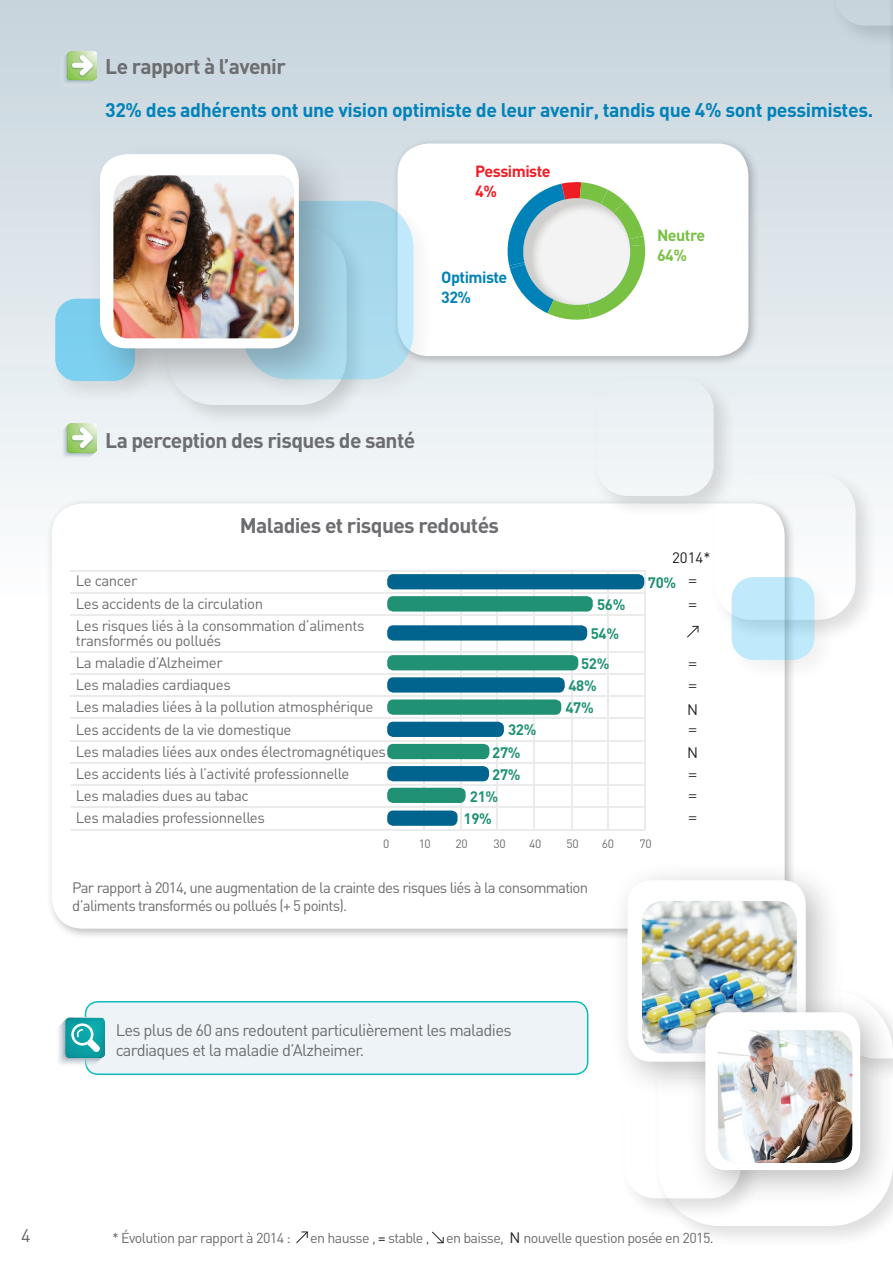
<style>
.page{position:relative;width:893px;height:1263px;background:#fff}
.page>*{position:absolute;margin:0;border:0;box-sizing:border-box;transform-origin:0 0}
.t1{font:700 21px "DIN";letter-spacing:-.03em;color:#6c6d70}
.t2{font:700 19.5px "DIN";letter-spacing:-.02em;color:#0082b9}
.t3{font:18px "DIN";color:#636366}
.t4{font:16.5px/19.5px "DIN";letter-spacing:-.04em;color:#6c6d70}
.t5{font:700 16.05px/19.8px "DIN";letter-spacing:-.03em;color:#ee1d23}
.t6{font:700 16.05px/19.8px "DIN";letter-spacing:-.03em;color:#0082b9}
.t7{font:700 16.05px/19.8px "DIN";letter-spacing:-.03em;color:#79c142}
.t8{font:15px/22.2px "DIN";letter-spacing:-.03em;color:#6c6d70}
.t9{font:15px/18px "DIN";letter-spacing:-.05em;color:#6c6d70}
.t10{font:700 15px/22.2px "DIN";letter-spacing:-.02em;color:#209173;text-align:center}
.t11{font:15px "DIN";color:#231f20}
.t12{font:14.25px "DIN";letter-spacing:-.04em;color:#6c6d70}
.t13{font:14.25px/22px "Myriad Pro";color:#231f20}
.t14{font:12px "DIN";letter-spacing:-.03em;color:#6c6d70}
.s1{color:#231f20}
.s2{font-size:15px;color:#231f20}
</style>
<div class="page">
<div style="left:0;top:0;width:893px;height:601px;background:linear-gradient(to bottom,#c6d3dc,#fdfefe)"></div>
<div style="left:46px;top:498px;width:750px;height:442px;background:#231f20;opacity:.3"></div>
<div style="left:52px;top:503px;width:733px;height:426px;background:#fff;border-radius:31px"></div>
<hr style="left:571px;top:571px;width:2px;height:259px;background:#ebebec">
<hr style="left:497px;top:571px;width:1px;height:259px;background:#ebebec">
<hr style="left:460px;top:571px;width:2px;height:259px;background:#ebebec">
<hr style="left:423px;top:571px;width:2px;height:259px;background:#ebebec">
<hr style="left:533px;top:571px;width:2px;height:259px;background:#ebebec">
<hr style="left:70px;top:592px;width:573px;height:1px;background:#ebebec">
<hr style="left:70px;top:651px;width:573px;height:1px;background:#ebebec">
<hr style="left:70px;top:696px;width:573px;height:1px;background:#ebebec">
<hr style="left:70px;top:740px;width:573px;height:1px;background:#ebebec">
<hr style="left:72px;top:784px;width:573px;height:1px;background:#ebebec">
<hr style="left:72px;top:806px;width:573px;height:1px;background:#ebebec">
<hr style="left:72px;top:830px;width:573px;height:1px;background:#ebebec">
<hr style="left:70px;top:570px;width:573px;height:1px;background:#ebebec">
<hr style="left:70px;top:615px;width:573px;height:1px;background:#ebebec">
<hr style="left:70px;top:673px;width:573px;height:1px;background:#ebebec">
<hr style="left:70px;top:718px;width:573px;height:1px;background:#ebebec">
<hr style="left:70px;top:762px;width:573px;height:1px;background:#ebebec">
<hr style="left:607px;top:571px;width:2px;height:259px;background:#ebebec">
<hr style="left:644px;top:571px;width:2px;height:259px;background:#ebebec">
<div style="left:387px;top:574px;width:257px;height:15px;background:#00648f;border-radius:6px"></div>
<div style="left:387px;top:596px;width:206px;height:15px;background:#209173;border-radius:6px"></div>
<div style="left:387px;top:625px;width:200px;height:15px;background:#00648f;border-radius:6px"></div>
<div style="left:387px;top:655px;width:191px;height:15px;background:#209173;border-radius:6px"></div>
<div style="left:387px;top:677px;width:178px;height:16px;background:#00648f;border-radius:6px"></div>
<div style="left:387px;top:699px;width:174px;height:16px;background:#209173;border-radius:6px"></div>
<div style="left:387px;top:722px;width:117px;height:15px;background:#00648f;border-radius:6px"></div>
<div style="left:387px;top:744px;width:102px;height:15px;background:#209173;border-radius:6px"></div>
<div style="left:387px;top:766px;width:102px;height:15px;background:#00648f;border-radius:6px"></div>
<div style="left:387px;top:788px;width:79px;height:15px;background:#209173;border-radius:6px"></div>
<div style="left:387px;top:810px;width:71px;height:16px;background:#00648f;border-radius:6px"></div>
<img style="left:60px;top:423px;width:36px;height:36px">
<img style="left:60px;top:51px;width:36px;height:36px">
<div style="left:708px;top:468px;width:171px;height:175px;background:#231f20;opacity:.24"></div>
<div style="left:714px;top:474px;width:142px;height:146px;background:#fff;border-radius:38px"></div>
<div style="left:591px;top:373px;width:146px;height:146px;background:#231f20;opacity:.24"></div>
<div style="left:596px;top:378px;width:118px;height:118px;background:#edf2f5;border-radius:31px"></div>
<div style="left:726px;top:572px;width:111px;height:111px;background:#231f20;opacity:.24"></div>
<svg style="left:731px;top:577px;width:83px;height:83px;fill:#c0eafb"></svg>
<div style="left:85px;top:1002px;width:503px;height:72px;background:#edf3f6;border-radius:13px"></div>
<div style="left:85px;top:1001px;width:503px;height:74px;border:2px solid #0dbbbd;border-radius:13px"></div>
<svg style="left:296px;top:1231px;width:12px;height:12px"></svg>
<svg style="left:432px;top:1231px;width:12px;height:13px"></svg>
<img style="left:58px;top:1021px;width:43px;height:46px">
<div style="left:64px;top:1016px;width:42px;height:43px;background:#231f20;opacity:.2"></div>
<svg style="left:71px;top:1023px;width:29px;height:29px"></svg>
<div style="left:829px;top:0;width:64px;height:49px;background:#c9d6de"></div>
<div style="left:887px;top:0;width:6px;height:99px;background:#cedae1"></div>
<svg style="left:834px;top:0;width:59px;height:87px"></svg>
<svg style="left:687px;top:625px;width:12px;height:13px"></svg>
<div style="left:652px;top:985px;width:241px;height:264px;background:#231f20;opacity:.24"></div>
<div style="left:658px;top:991px;width:235px;height:235px;background:#fff;border-radius:62px"></div>
<div style="left:619px;top:1073px;width:145px;height:148px;background:#231f20;opacity:.24"></div>
<div style="left:624px;top:1078px;width:117px;height:120px;background:#fff;border-radius:31px"></div>
<div style="left:608px;top:861px;width:235px;height:238px;background:#231f20;opacity:.3"></div>
<div style="left:628px;top:880px;width:178px;height:182px;background:#fff;border-radius:24px"></div>
<div style="left:640px;top:898px;width:157px;height:156px;background:#231f20;opacity:.2"></div>
<div style="left:686px;top:993px;width:207px;height:214px;background:#231f20;opacity:.3"></div>
<div style="left:705px;top:1012px;width:155px;height:158px;background:#fff;border-radius:21px"></div>
<div style="left:715px;top:1027px;width:138px;height:137px;background:#231f20;opacity:.2"></div>
<div style="left:392px;top:138px;width:368px;height:230px;background:#231f20;opacity:.3"></div>
<div style="left:398px;top:144px;width:350px;height:212px;background:#fff;border-radius:31px"></div>
<svg style="left:507px;top:182px;width:139px;height:138px"></svg>
<div style="left:162px;top:220px;width:208px;height:208px;background:#231f20;opacity:.24"></div>
<div style="left:237px;top:196px;width:199px;height:207px;background:#231f20;opacity:.24"></div>
<svg style="left:242px;top:201px;width:171px;height:178px;fill:#a8d8eb"></svg>
<div style="left:50px;top:293px;width:108px;height:111px;background:#e5ecef"></div>
<div style="left:55px;top:299px;width:80px;height:82px;background:#7bcfef;border-radius:21px"></div>
<div style="left:84px;top:139px;width:266px;height:261px;background:#231f20;opacity:.3"></div>
<div style="left:100px;top:154px;width:199px;height:194px;background:#fff;border-radius:27px"></div>
<img style="left:113px;top:175px;width:181px;height:163px">
<h1 class="t1" style="left:105px;top:52px;width:182px">Le rapport à l’avenir</h1>
<h2 class="t2" style="left:105px;top:97px;width:769px">32% des adhérents ont une vision optimiste de leur avenir, tandis que 4% sont pessimistes.</h2>
<p class="t5" style="left:475px;top:161px;width:77px">Pessimiste<br>4%</p>
<p class="t6" style="left:441px;top:267px;width:68px">Optimiste<br>32%</p>
<h1 class="t1" style="left:105px;top:427px;width:312px">La perception des risques de santé</h1>
<p class="t7" style="left:657px;top:224px;width:50px">Neutre<br>64%</p>
<h1 class="t1" style="left:240px;top:512px;width:261px">Maladies et risques redoutés</h1>
<p class="t8" style="left:76px;top:569px;width:290px">Le cancer<br>Les accidents de la circulation<br>Les risques liés à la consommation d’aliments</p>
<p class="t8" style="left:76px;top:629px;width:312px">transformés ou pollués<br>La maladie d’Alzheimer<br>Les maladies cardiaques<br>Les maladies liées à la pollution atmosphérique Les accidents de la vie domestique<br>Les maladies liées aux ondes électromagnétiques Les accidents liés à l’activité professionnelle<br>Les maladies dues au tabac<br>Les maladies professionnelles</p>
<p class="t14" style="left:383px;top:836px;width:8px">0</p>
<p class="t14" style="left:419px;top:836px;width:14px">10</p>
<p class="t14" style="left:455px;top:836px;width:14px">20</p>
<p class="t14" style="left:493px;top:836px;width:14px">30</p>
<p class="t14" style="left:529px;top:836px;width:14px">40</p>
<p class="t14" style="left:566px;top:836px;width:14px">50</p>
<p class="t14" style="left:602px;top:836px;width:14px">60</p>
<p class="t14" style="left:639px;top:836px;width:14px">70</p>
<p class="t11" style="left:672px;top:548px;width:40px">2014*</p>
<p class="t10" style="left:648px;top:571px;width:30px">70%</p>
<p class="t13" style="left:688px;top:569px;width:10px">=</p>
<p class="t10" style="left:591px;top:590px;width:36px;line-height:28.5px">56%<br>54%</p>
<p class="t10" style="left:565px;top:651px;width:46px;text-align:left;text-indent:16px">52%<br>48%<br>47%</p>
<p class="t13" style="left:688px;top:593px;width:10px">=</p>
<p class="t13" style="left:688px;top:652px;width:10px">= =</p>
<p class="t11" style="left:687px;top:700px;width:12px">N</p>
<p class="t11" style="left:687px;top:743px;width:12px">N</p>
<p class="t10" style="left:508px;top:718px;width:30px">32%</p>
<p class="t10" style="left:492px;top:740px;width:30px">27%</p>
<p class="t10" style="left:492px;top:762px;width:30px">27%</p>
<p class="t10" style="left:470px;top:785px;width:30px">21%</p>
<p class="t10" style="left:464px;top:807px;width:30px">19%</p>
<p class="t13" style="left:688px;top:718px;width:10px">=</p>
<p class="t13" style="left:688px;top:763px;width:10px;line-height:20.9px">= =</p>
<p class="t13" style="left:688px;top:806px;width:10px">=</p>
<p class="t9" style="left:72px;top:878px;width:517px">Par rapport à 2014, une augmentation de la crainte des risques liés à la consommation d’aliments transformés ou pollués (+ 5 points).</p>
<p class="t4" style="left:116px;top:1020px;width:397px">Les plus de 60 ans redoutent particulièrement les maladies cardiaques et la maladie d’Alzheimer.</p>
<p class="t3" style="left:21px;top:1224px;width:11px">4</p>
<p class="t12" style="left:112px;top:1229px;width:180px">* évolution par rapport à 2014 :</p>
<p class="t12" style="left:310px;top:1229px;width:405px">en hausse , <span class="s1">=</span> stable , en baisse, <span class="s2">N</span> nouvelle question posée en 2015.</p>
</div>
